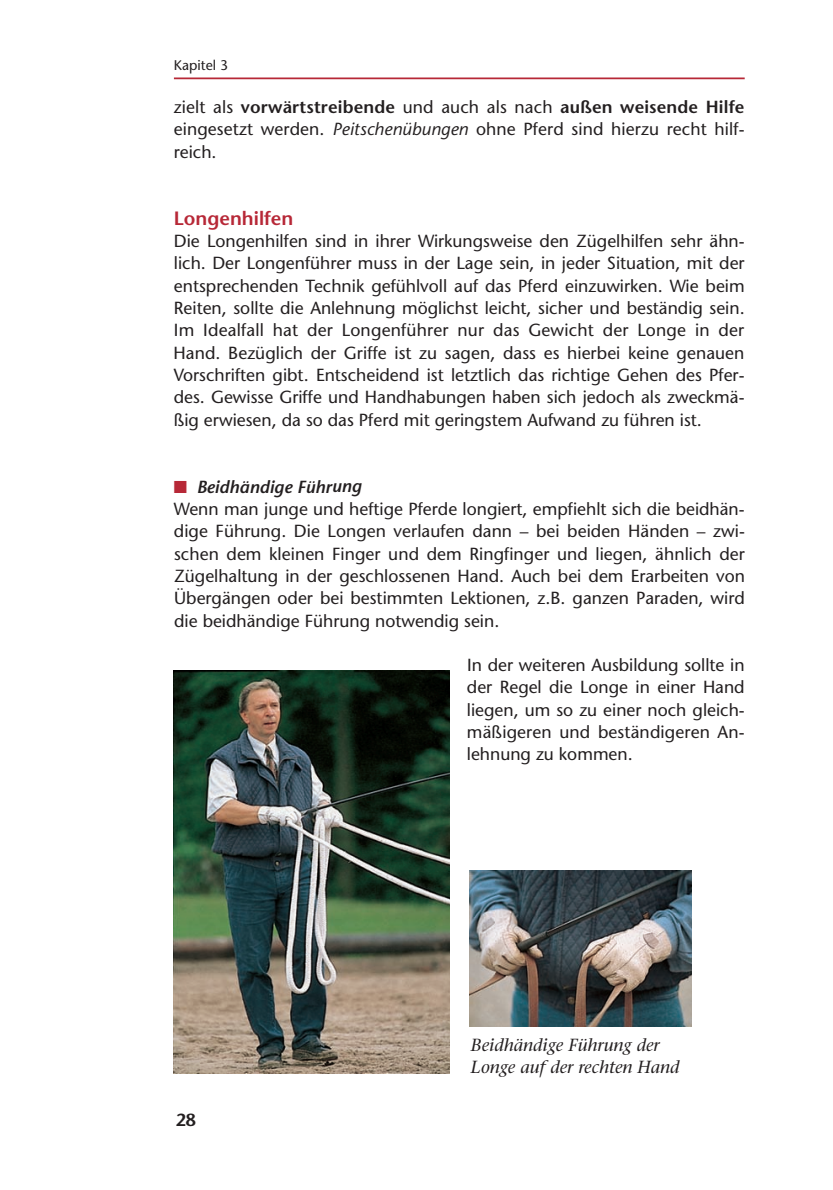
<style>
.page{position:relative;width:833px;height:1190px;background:#fff}
.page>*{position:absolute;margin:0;border:0;box-sizing:border-box;transform-origin:0 0}
.t1{font:600 19.25px "Stone Sans";color:#b72837}
.t2{font:17.5px/22.4px "Stone Sans";color:#231f20;text-align:justify}
.t3{font:italic 17.5px/22.4px "Stone Serif";color:#231f20}
.t4{font:600 17.5px "Stone Sans";color:#231f20}
.t5{font:14px "Stone Sans";color:#231f20}
.s1{font-weight:600}
.s2{font-style:italic}
.s3{color:#b72837}
.s4{font-weight:600;font-style:italic}
</style>
<div class="page">
<hr style="left:174px;top:77px;width:570px;height:2px;background:#b72837">
<img style="left:174px;top:670px;width:275px;height:403px">
<img style="left:469px;top:870px;width:222px;height:157px">
<p class="t5" style="left:174px;top:60px;width:56px">Kapitel 3</p>
<p class="t2" style="left:174px;top:97px;width:572px">zielt als <span class="s1">vorwärtstreibende</span> und auch als nach <span class="s1">außen weisende Hilfe </span>eingesetzt werden. <span class="s2">Peitschenübungen</span> ohne Pferd sind hierzu recht hilf&shy;reich.</p>
<p class="t1" style="left:174px;top:210px;width:121px">Longenhilfen</p>
<p class="t2" style="left:173px;top:231px;width:572px">Die Longenhilfen sind in ihrer Wirkungsweise den Zügelhilfen sehr ähn&shy;lich. Der Longenführer muss in der Lage sein, in jeder Situation, mit der entsprechenden Technik gefühlvoll auf das Pferd einzuwirken. Wie beim Reiten, sollte die Anlehnung möglichst leicht, sicher und beständig sein.<br>Im Idealfall hat der Longenführer nur das Gewicht der Longe in der Hand. Bezüglich der Griffe ist zu sagen, dass es hierbei keine genauen Vorschriften gibt. Entscheidend ist letztlich das richtige Gehen des Pfer&shy;des. Gewisse Griffe und Handhabungen haben sich jedoch als zweckmä&shy;ßig erwiesen, da so das Pferd mit geringstem Aufwand zu führen ist.</p>
<p class="t2" style="left:174px;top:477px;width:572px;text-align:left"><span class="s3">■</span> <span class="s4">Beidhändige Führung<br></span>Wenn man junge und heftige Pferde longiert, empfiehlt sich die beidhän&shy;dige Führung. Die Longen verlaufen dann – bei beiden Händen – zwi&shy;schen dem kleinen Finger und dem Ringfinger und liegen, ähnlich der Zügelhaltung in der geschlossenen Hand. Auch bei dem Erarbeiten von Übergängen oder bei bestimmten Lektionen, z.B. ganzen Paraden, wird die beidhändige Führung notwendig sein.</p>
<p class="t2" style="left:467px;top:655px;width:279px">In der weiteren Ausbildung sollte in der Regel die Longe in einer Hand liegen, um so zu einer noch gleich&shy;mäßigeren und beständigeren An&shy;lehnung zu kommen.</p>
<p class="t4" style="left:176px;top:1113px;width:22px">28</p>
<p class="t3" style="left:471px;top:1035px;width:210px">Beidhändige Führung der<br>Longe auf der rechten Hand</p>
</div>
